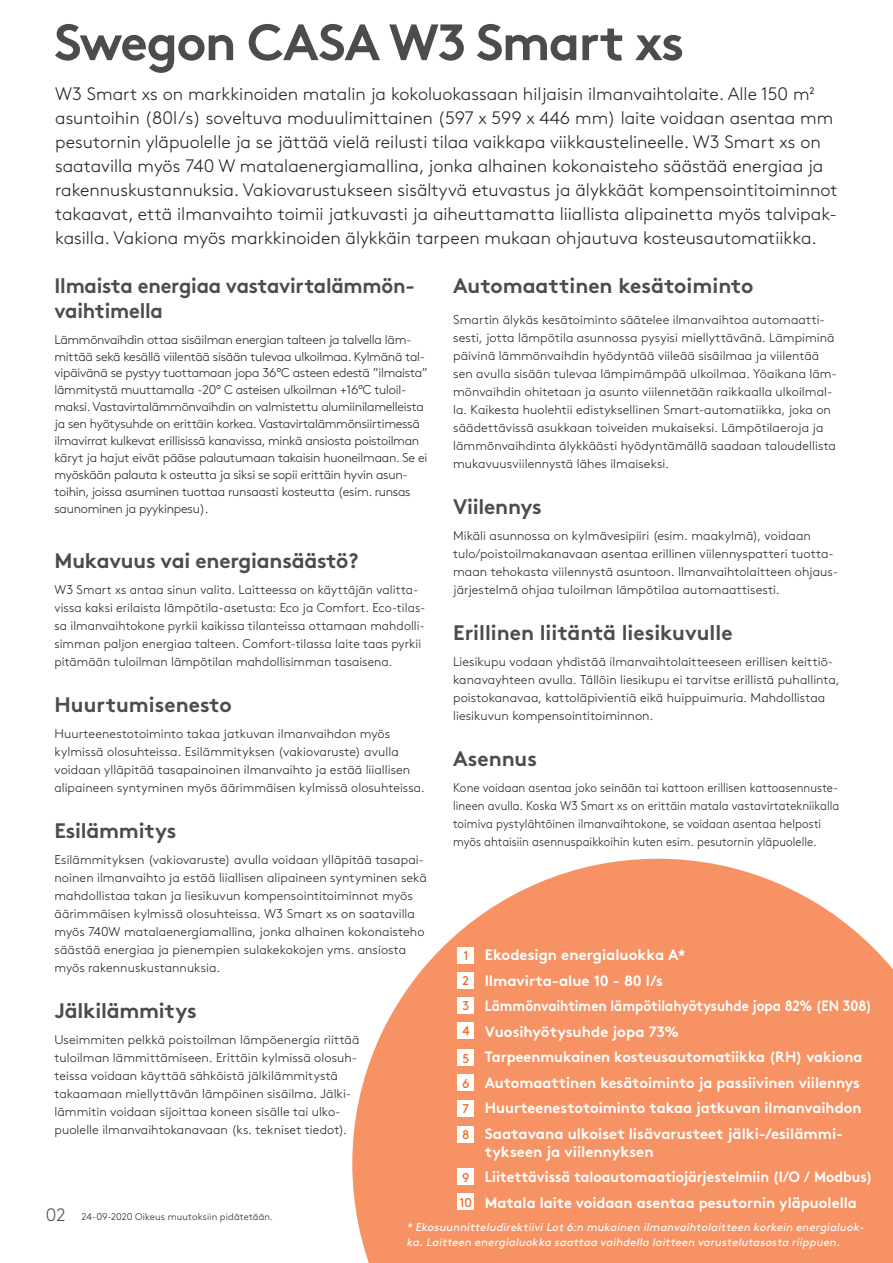
<style>
.page{position:relative;width:893px;height:1263px;background:#fff}
.page>*{position:absolute;margin:0;border:0;box-sizing:border-box;transform-origin:0 0}
.t1{font:700 51px "Swegon Brown";letter-spacing:-.03em;color:#4b4c4d}
.t2{font:700 21px "Swegon Brown";letter-spacing:-.01em;color:#4b4c4d}
.t3{font:700 21px/25.2px "Swegon Brown";letter-spacing:-.01em;color:#4b4c4d;scale:.96 1}
.t4{font:300 18px/24px "Swegon Brown";color:#231f20}
.t5{font:700 15px/25.5px "Swegon Brown";color:#fff}
.t6{font:300 12.75px/18px "Swegon Brown";letter-spacing:.005em;color:#231f20}
.t7{font:300 12.75px/17px "Swegon Brown";letter-spacing:-.02em;color:#231f20}
.t8{font:300 12.75px/18px "Swegon Brown";letter-spacing:.005em;color:#231f20;scale:.92 1}
.t9{font:12.6px/25px "Swegon Brown";color:#f36421;text-align:justify}
.t10{font:italic 11.25px/15px "Swegon Brown";color:#fff}
.t11{font:300 9.75px "Swegon Brown";letter-spacing:.015em;color:#231f20}
.s1{font-size:18px;color:#4b4c4d}
</style>
<div class="page">
<svg style="left:352px;top:859px;width:541px;height:404px;background:#f7a078"></svg>
<div style="left:458px;top:947px;width:16px;height:16px;background:#fff"></div>
<div style="left:458px;top:972px;width:16px;height:17px;background:#fff"></div>
<div style="left:458px;top:997px;width:16px;height:17px;background:#fff"></div>
<div style="left:458px;top:1022px;width:16px;height:17px;background:#fff"></div>
<div style="left:458px;top:1049px;width:16px;height:17px;background:#fff"></div>
<div style="left:458px;top:1074px;width:16px;height:17px;background:#fff"></div>
<div style="left:458px;top:1100px;width:16px;height:16px;background:#fff"></div>
<div style="left:457px;top:1126px;width:17px;height:17px;background:#fff"></div>
<div style="left:457px;top:1168px;width:17px;height:17px;background:#fff"></div>
<div style="left:457px;top:1194px;width:17px;height:16px;background:#fff"></div>
<h1 class="t1" style="left:54px;top:1px;width:631px">Swegon CASA W3 Smart xs</h1>
<p class="t4" style="left:55px;top:81px;width:784px">W3 Smart xs on markkinoiden matalin ja kokoluokassaan hiljaisin ilmanvaihtolaite. Alle 150 m2 asuntoihin (80l/s) soveltuva moduulimittainen (597 x 599 x 446 mm) laite voidaan asentaa mm pesutornin yläpuolelle ja se jättää vielä reilusti tilaa vaikkapa viikkaustelineelle. W3 Smart xs on saatavilla myös 740 W matalaenergiamallina, jonka alhainen kokonaisteho säästää energiaa ja rakennuskustannuksia. Vakiovarustukseen sisältyvä etuvastus ja älykkäät kompensointitoiminnot takaavat, että ilmanvaihto toimii jatkuvasti ja aiheuttamatta liiallista alipainetta myös talvipak&shy;kasilla. Vakiona myös markkinoiden älykkäin tarpeen mukaan ohjautuva kosteusautomatiikka.</p>
<h2 class="t3" style="left:54px;top:271px;width:377px">Ilmaista energiaa vastavirtalämmön&shy;vaihtimella</h2>
<p class="t7" style="left:54px;top:330px;width:375px">Lämmönvaihdin ottaa sisäilman energian talteen ja talvella läm&shy;mittää sekä kesällä viilentää sisään tulevaa ulkoilmaa. Kylmänä tal&shy;vipäivänä se pystyy tuottamaan jopa 36°C asteen edestä ”ilmaista” lämmitystä muuttamalla -20° C asteisen ulkoilman +16°C tuloil&shy;maksi. Vastavirtalämmönvaihdin on valmistettu alumiinilamelleista ja sen hyötysuhde on erittäin korkea. Vastavirtalämmönsiirtimessä ilmavirrat kulkevat erillisissä kanavissa, minkä ansiosta poistoilman käryt ja hajut eivät pääse palautumaan takaisin huoneilmaan. Se ei myöskään palauta k osteutta ja siksi se sopii erittäin hyvin asun&shy;toihin, joissa asuminen tuottaa runsaasti kosteutta (esim. runsas saunominen ja pyykinpesu).</p>
<h2 class="t2" style="left:54px;top:544px;width:306px">Mukavuus vai energiansäästö?</h2>
<p class="t6" style="left:54px;top:580px;width:372px">W3 Smart xs antaa sinun valita. Laitteessa on käyttäjän valitta&shy;vissa kaksi erilaista lämpötila-asetusta: Eco ja Comfort. Eco-tilas&shy;sa ilmanvaihtokone pyrkii kaikissa tilanteissa ottamaan mahdolli&shy;simman paljon energiaa talteen. Comfort-tilassa laite taas pyrkii pitämään tuloilman lämpötilan mahdollisimman tasaisena.</p>
<h2 class="t2" style="left:54px;top:688px;width:179px">Huurtumisenesto</h2>
<p class="t6" style="left:54px;top:724px;width:372px">Huurteenestotoiminto takaa jatkuvan ilmanvaihdon myös kylmissä olosuhteissa. Esilämmityksen (vakiovaruste) avulla voidaan ylläpitää tasapainoinen ilmanvaihto ja estää liiallisen alipaineen syntyminen myös äärimmäisen kylmissä olosuhteissa.</p>
<h2 class="t2" style="left:54px;top:814px;width:123px">Esilämmitys</h2>
<p class="t6" style="left:54px;top:850px;width:374px">Esilämmityksen (vakiovaruste) avulla voidaan ylläpitää tasapai&shy;noinen ilmanvaihto ja estää liiallisen alipaineen syntyminen sekä mahdollistaa takan ja liesikuvun kompensointitoiminnot myös äärimmäisen kylmissä olosuhteissa. W3 Smart xs on saatavilla myös 740W matalaenergiamallina, jonka alhainen kokonaisteho säästää energiaa ja pienempien sulakekokojen yms. ansiosta myös rakennuskustannuksia.</p>
<h2 class="t2" style="left:54px;top:994px;width:144px">Jälkilämmitys</h2>
<p class="t6" style="left:54px;top:1030px;width:307px">Useimmiten pelkkä poistoilman lämpöenergia riittää tuloilman lämmittämiseen. Erittäin kylmissä olosuh&shy;teissa voidaan käyttää sähköistä jälkilämmitystä takaamaan miellyttävän lämpöinen sisäilma. Jälki&shy;lämmitin voidaan sijoittaa koneen sisälle tai ulko&shy;puolelle ilmanvaihtokanavaan (ks. tekniset tiedot).</p>
<h2 class="t2" style="left:453px;top:268px;width:302px">Automaattinen kesätoiminto</h2>
<p class="t6" style="left:453px;top:310px;width:385px">Smartin älykäs kesätoiminto säätelee ilmanvaihtoa automaatti&shy;sesti, jotta lämpötila asunnossa pysyisi miellyttävänä. Lämpiminä päivinä lämmönvaihdin hyödyntää viileää sisäilmaa ja viilentää sen avulla sisään tulevaa lämpimämpää ulkoilmaa. Yöaikana läm&shy;mönvaihdin ohitetaan ja asunto viilennetään raikkaalla ulkoilmal&shy;la. Kaikesta huolehtii edistyksellinen Smart-automatiikka, joka on säädettävissä asukkaan toiveiden mukaiseksi. Lämpötilaeroja ja lämmönvaihdinta älykkäästi hyödyntämällä saadaan taloudellista mukavuusviilennystä lähes ilmaiseksi.</p>
<h2 class="t2" style="left:453px;top:490px;width:90px">Viilennys</h2>
<p class="t6" style="left:453px;top:526px;width:386px">Mikäli asunnossa on kylmävesipiiri (esim. maakylmä), voidaan tulo/poistoilmakanavaan asentaa erillinen viilennyspatteri tuotta&shy;maan tehokasta viilennystä asuntoon. Ilmanvaihtolaitteen ohjaus&shy;järjestelmä ohjaa tuloilman lämpötilaa automaattisesti.</p>
<h2 class="t2" style="left:453px;top:616px;width:281px">Erillinen liitäntä liesikuvulle</h2>
<p class="t6" style="left:453px;top:652px;width:388px">Liesikupu vodaan yhdistää ilmanvaihtolaitteeseen erillisen keittiö&shy;kanavayhteen avulla. Tällöin liesikupu ei tarvitse erillistä puhallinta, poistokanavaa, kattoläpivientiä eikä huippuimuria. Mahdollistaa liesikuvun kompensointitoiminnon.</p>
<h2 class="t2" style="left:453px;top:742px;width:85px">Asennus</h2>
<p class="t8" style="left:453px;top:778px;width:421px">Kone voidaan asentaa joko seinään tai kattoon erillisen kattoasennuste&shy;lineen avulla. Koska W3 Smart xs on erittäin matala vastavirtatekniikalla toimiva pystylähtöinen ilmanvaihtokone, se voidaan asentaa helposti myös ahtaisiin asennuspaikkoihin kuten esim. pesutornin yläpuolelle.</p>
<p class="t5" style="left:485px;top:941px;width:389px">Ekodesign energialuokka A*<br>llmavirta-alue 10 - 80 l/s<br>Lämmönvaihtimen lämpötilahyötysuhde jopa 82% (EN 308)<br>Vuosihyötysuhde jopa 73%<br>Tarpeenmukainen kosteusautomatiikka (RH) vakiona Automaattinen kesätoiminto ja passiivinen viilennys Huurteenestotoiminto takaa jatkuvan ilmanvaihdon Saatavana ulkoiset lisävarusteet jälki-/esilämmi-</p>
<p class="t5" style="left:485px;top:1137px;width:389px">tykseen ja viilennyksen<br>Liitettävissä taloautomaatiojärjestelmiin (I/O / Modbus)<br>Matala laite voidaan asentaa pesutornin yläpuolella</p>
<p class="t9" style="left:462px;top:942px;width:9px">1<br>2<br>3<br>4</p>
<p class="t9" style="left:462px;top:1044px;width:9px">5<br>6<br>7</p>
<p class="t9" style="left:462px;top:1121px;width:9px">8</p>
<p class="t9" style="left:459px;top:1163px;width:14px">9<br>10</p>
<p class="t10" style="left:406px;top:1218px;width:462px">* EkosuunnitteludirektiiviLot6:n mukainen ilmanvaihtolaitteen korkein energialuok&shy;ka.Laitteen energialuokka saattaa vaihdella laitteen varustelutasosta riippuen.</p>
<p class="t11" style="left:46px;top:1210px;width:229px"><span class="s1">02</span> 24-09-2020 Oikeus muutoksiin pidätetään.</p>
</div>
